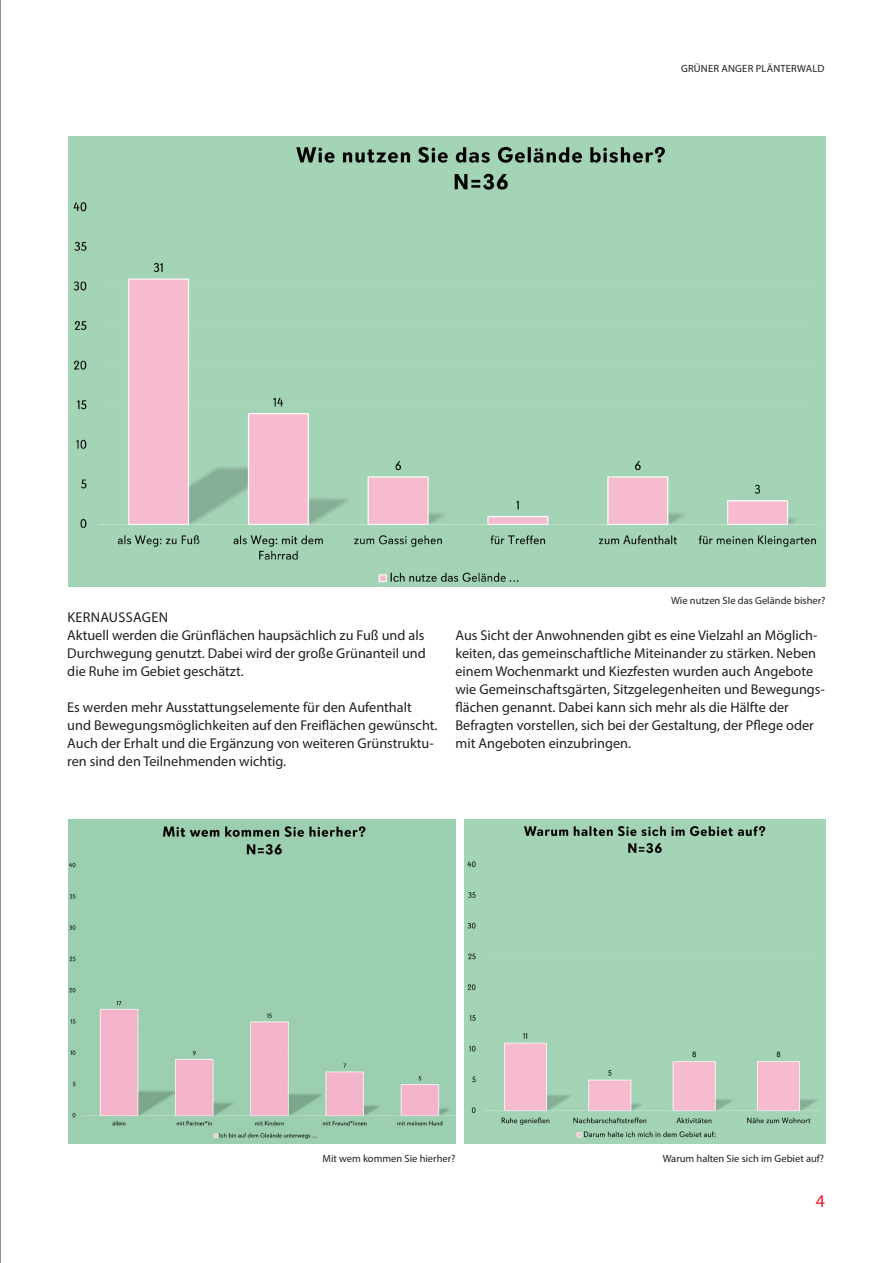
<style>
.page{position:relative;width:893px;height:1263px;background:#fff}
.page>*{position:absolute;margin:0;border:0;box-sizing:border-box;transform-origin:0 0}
.t1{font:18px "Myriad Pro";color:#ee1b2d}
.Copy_9_5_pt{font:14.25px/18px "Myriad Pro";color:#231f20}
.Copy_9_5_pt_Bold_Ver{font:14.25px "Myriad Pro";letter-spacing:.02em;color:#231f20}
.Bildunterschrift{font:10.5px "Myriad Pro";color:#231f20}
.Kapitel{font:10.5px "Myriad Pro";letter-spacing:.02em;color:#231f20}
</style>
<div class="page">
<img style="left:69px;top:136px;width:756px;height:450px">
<img style="left:68px;top:820px;width:387px;height:324px">
<img style="left:465px;top:820px;width:360px;height:324px">
<hr style="left:0;top:0;width:1px;height:1263px;background:#231f20">
<p class="Kapitel" style="left:681px;top:62px;width:145px">GRÜNER ANGER PLÄNTERWALD</p>
<p class="Copy_9_5_pt_Bold_Ver" style="left:67px;top:608px;width:102px">KERNAUSSAGEN</p>
<p class="Copy_9_5_pt" style="left:67px;top:626px;width:360px;text-align:justify">Aktuell werden die Grünflächen haupsächlich zu Fuß und als Durchwegung genutzt. Dabei wird der große Grünanteil und die Ruhe im Gebiet geschätzt.</p>
<p class="Copy_9_5_pt" style="left:67px;top:698px;width:372px">Es werden mehr Ausstattungselemente für den Aufenthalt und Bewegungsmöglichkeiten auf den Freiflächen gewünscht.<br>Auch der Erhalt und die Ergänzung von weiteren Grünstruktu&shy;ren sind den Teilnehmenden wichtig.</p>
<p class="Bildunterschrift" style="left:671px;top:594px;width:156px">Wie nutzen SIe das Gelände bisher?</p>
<p class="Copy_9_5_pt" style="left:455px;top:626px;width:371px">Aus Sicht der Anwohnenden gibt es eine Vielzahl an Möglich&shy;keiten, das gemeinschaftliche Miteinander zu stärken. Neben einem Wochenmarkt und Kiezfesten wurden auch Angebote wie Gemeinschaftsgärten, Sitzgelegenheiten und Bewegungs&shy;flächen genannt. Dabei kann sich mehr als die Hälfte der Befragten vorstellen, sich bei der Gestaltung, der Pflege oder mit Angeboten einzubringen.</p>
<p class="Bildunterschrift" style="left:322px;top:1152px;width:135px">Mit wem kommen Sie hierher?</p>
<p class="Bildunterschrift" style="left:663px;top:1152px;width:163px">Warum halten Sie sich im Gebiet auf?</p>
<p class="t1" style="left:816px;top:1190px;width:11px">4</p>
</div>
